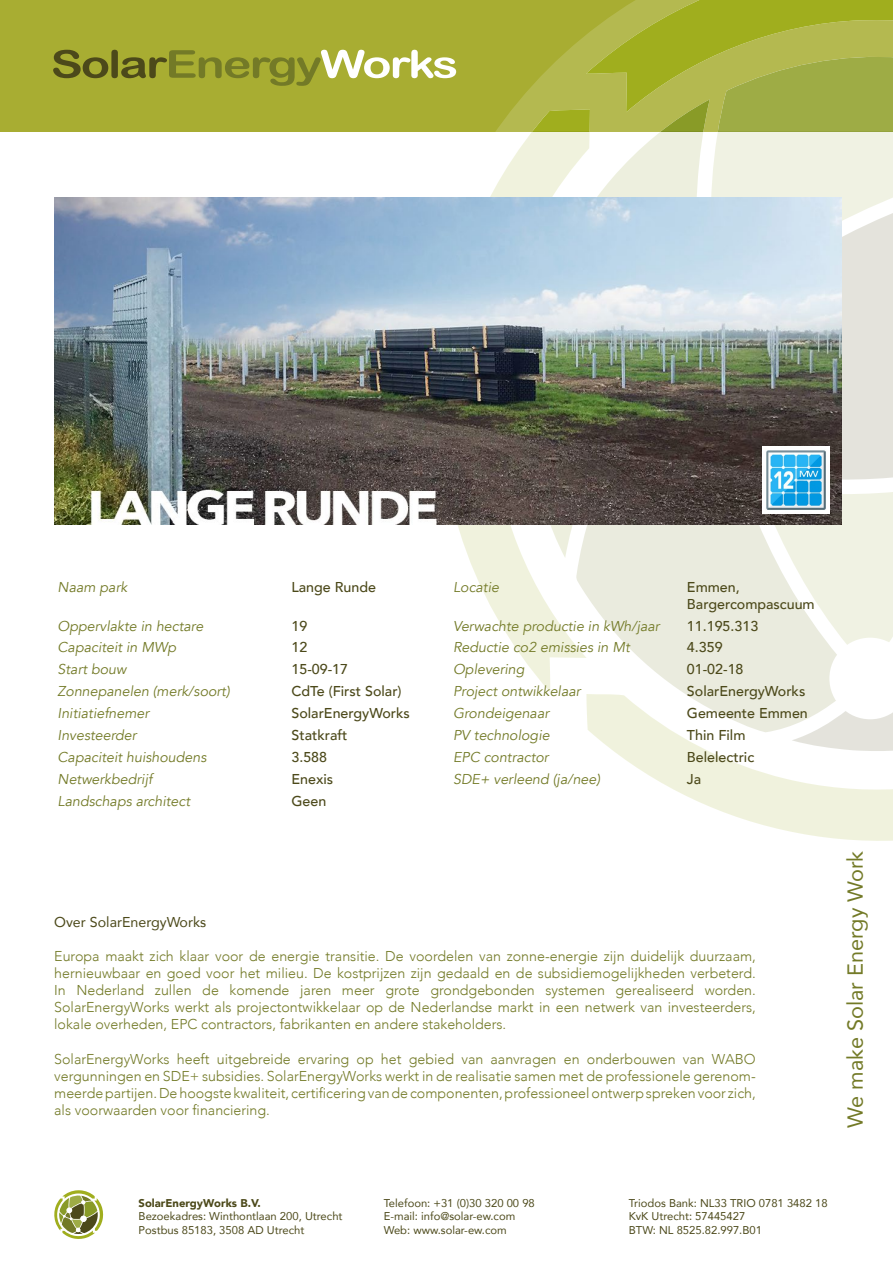
<style>
.page{position:relative;width:893px;height:1263px;background:#fff}
.page>*{position:absolute;margin:0;border:0;box-sizing:border-box;transform-origin:0 0}
.t1{font:21.75px "Avenir";color:#737a27}
.t2{font:300 14.25px/17.1px "Avenir";color:#737a27;text-align:justify}
.t3{font:italic 14.25px "Avenir";color:#737a27}
.t4{font:500 14.25px/17.1px "Avenir";color:#4c491a}
.t5{font:14.25px "Avenir";color:#4c491a}
.t6{font:11.25px/13.5px "Avenir";color:#4c491a}
.t7{font:900 11.25px "Avenir";color:#4c491a}
</style>
<div class="page">
<div style="left:0;top:0;width:893px;height:131px;background:#a8ad32"></div>
<svg style="left:436px;top:524px;width:139px;height:168px"></svg>
<svg style="left:590px;top:732px;width:303px;height:109px"></svg>
<svg style="left:527px;top:524px;width:48px;height:34px"></svg>
<svg style="left:575px;top:524px;width:186px;height:208px;fill:#eaebde"></svg>
<svg style="left:761px;top:487px;width:132px;height:265px"></svg>
<svg style="left:53px;top:0;width:840px;height:198px"></svg>
<svg style="left:535px;top:131px;width:175px;height:67px;fill:#f0f2de"></svg>
<svg style="left:726px;top:197px;width:167px;height:284px;background:#e4e3dd"></svg>
<svg style="left:54px;top:1190px;width:50px;height:49px"></svg>
<img style="left:54px;top:198px;width:787px;height:326px">
<img style="left:763px;top:447px;width:67px;height:67px">
<p class="t3" style="left:58px;top:578px;width:71px">Naam park</p>
<p class="t4" style="left:291px;top:577px;width:86px">Lange Runde</p>
<p class="t3" style="left:453px;top:578px;width:47px">Locatie</p>
<p class="t4" style="left:687px;top:577px;width:129px">Emmen,<br>Bargercompascuum</p>
<p class="t3" style="left:58px;top:617px;width:147px">Oppervlakte in hectare</p>
<p class="t4" style="left:291px;top:616px;width:17px">19</p>
<p class="t3" style="left:453px;top:617px;width:208px">Verwachte productie in kWh/jaar</p>
<p class="t4" style="left:687px;top:616px;width:73px">11.195.313</p>
<p class="t3" style="left:58px;top:639px;width:120px">Capaciteit in MWp</p>
<p class="t4" style="left:291px;top:638px;width:17px">12</p>
<p class="t3" style="left:453px;top:639px;width:178px">Reductie co2 emissies in Mt</p>
<p class="t4" style="left:687px;top:638px;width:37px">4.359</p>
<p class="t3" style="left:58px;top:661px;width:70px">Start bouw</p>
<p class="t4" style="left:291px;top:660px;width:58px">15-09-17</p>
<p class="t3" style="left:453px;top:661px;width:73px">Oplevering</p>
<p class="t4" style="left:687px;top:660px;width:58px">01-02-18</p>
<p class="t3" style="left:58px;top:683px;width:174px">Zonnepanelen (merk/soort)</p>
<p class="t4" style="left:291px;top:682px;width:112px">CdTe (First Solar)</p>
<p class="t3" style="left:453px;top:683px;width:129px">Project ontwikkelaar</p>
<p class="t4" style="left:687px;top:682px;width:120px">SolarEnergyWorks</p>
<p class="t3" style="left:58px;top:705px;width:93px">Initiatiefnemer</p>
<p class="t4" style="left:291px;top:704px;width:120px">SolarEnergyWorks</p>
<p class="t3" style="left:453px;top:705px;width:98px">Grondeigenaar</p>
<p class="t4" style="left:687px;top:704px;width:122px">Gemeente Emmen</p>
<p class="t3" style="left:58px;top:727px;width:80px">Investeerder</p>
<p class="t4" style="left:291px;top:726px;width:57px">Statkraft</p>
<p class="t3" style="left:453px;top:727px;width:98px">PV technologie</p>
<p class="t4" style="left:687px;top:726px;width:60px">Thin Film</p>
<p class="t3" style="left:58px;top:748px;width:150px">Capaciteit huishoudens</p>
<p class="t4" style="left:291px;top:748px;width:37px">3.588</p>
<p class="t3" style="left:453px;top:748px;width:97px">EPC contractor</p>
<p class="t4" style="left:687px;top:748px;width:69px">Belelectric</p>
<p class="t3" style="left:58px;top:770px;width:96px">Netwerkbedrijf</p>
<p class="t4" style="left:291px;top:770px;width:43px">Enexis</p>
<p class="t3" style="left:453px;top:770px;width:149px">SDE+ verleend (ja/nee)</p>
<p class="t4" style="left:687px;top:770px;width:16px">Ja</p>
<p class="t3" style="left:58px;top:792px;width:134px">Landschaps architect</p>
<p class="t4" style="left:291px;top:791px;width:36px">Geen</p>
<p class="t5" style="left:54px;top:910px;width:154px">Over SolarEnergyWorks</p>
<p class="t2" style="left:54px;top:947px;width:703px">Europa maakt zich klaar voor de energie transitie. De voordelen van zonne-energie zijn duidelijk duurzaam, hernieuwbaar en goed voor het milieu. De kostprijzen zijn gedaald en de subsidiemogelijkheden verbeterd.<br>In Nederland zullen de komende jaren meer grote grondgebonden systemen gerealiseerd worden.<br>SolarEnergyWorks werkt als projectontwikkelaar op de Nederlandse markt in een netwerk van investeerders, lokale overheden, EPC contractors, fabrikanten en andere stakeholders.</p>
<p class="t2" style="left:54px;top:1050px;width:703px">SolarEnergyWorks heeft uitgebreide ervaring op het gebied van aanvragen en onderbouwen van WABO vergunningen en SDE+ subsidies. SolarEnergyWorks werkt in de realisatie samen met de professionele gerenom&shy;meerde partijen. De hoogste kwaliteit, certificering van de componenten, professioneel ontwerp spreken voor zich, als voorwaarden voor financiering.</p>
<h1 class="t1" style="left:838px;top:1127px;width:278px;rotate:-90deg">We make Solar Energy Work</h1>
<p class="t7" style="left:139px;top:1193px;width:124px">SolarEnergyWorks B.V.</p>
<p class="t6" style="left:139px;top:1209px;width:205px">Bezoekadres: Winthontlaan 200, Utrecht<br>Postbus 85183, 3508 AD Utrecht</p>
<p class="t6" style="left:384px;top:1196px;width:153px">Telefoon: +31 (0)30 320 00 98<br>E-mail: info@solar-ew.com<br>Web: www.solar-ew.com</p>
<p class="t6" style="left:629px;top:1196px;width:200px">Triodos Bank: NL33 TRIO 0781 3482 18<br>KvK Utrecht: 57445427<br>BTW: NL 8525.82.997.B01</p>
</div>
